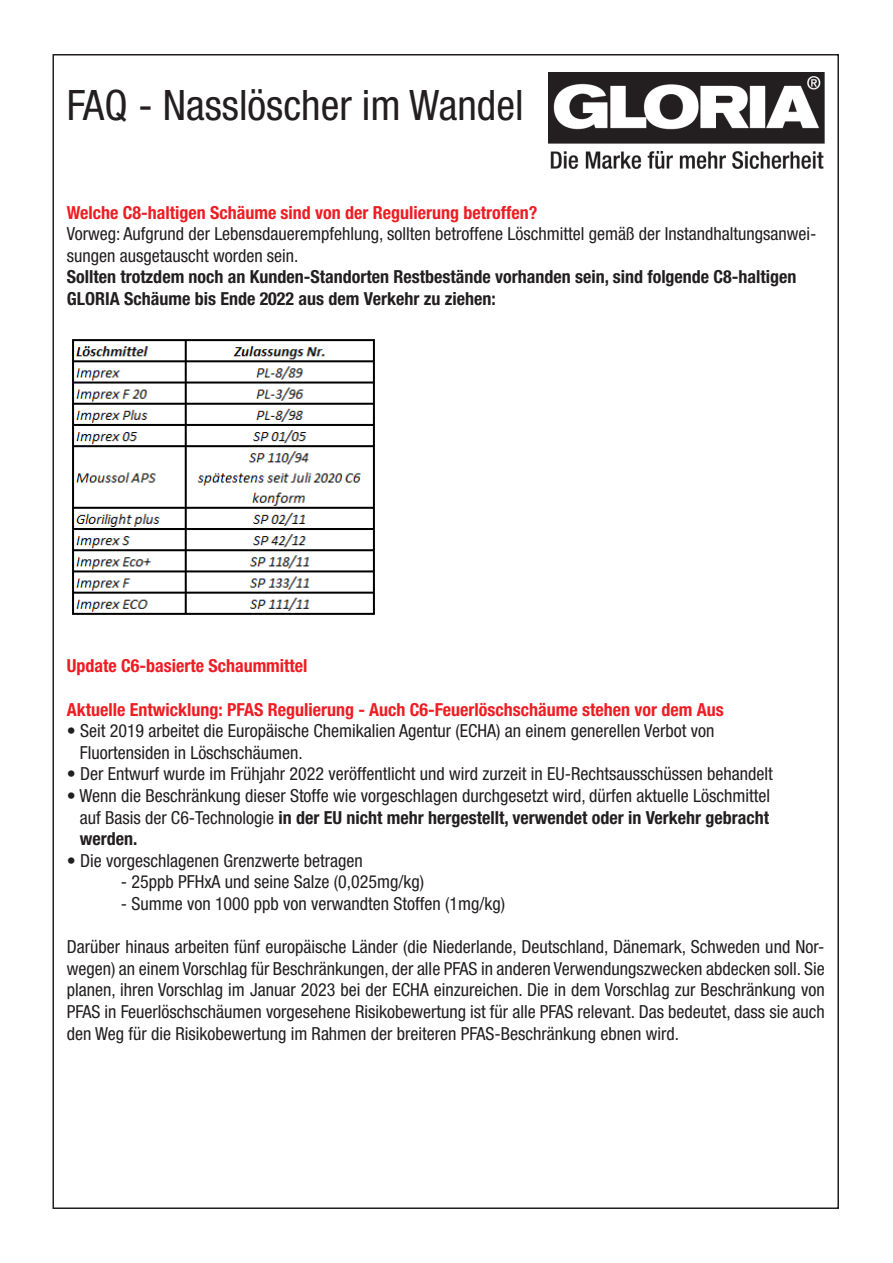
<style>
.page{position:relative;width:893px;height:1263px;background:#fff}
.page>*{position:absolute;margin:0;border:0;box-sizing:border-box;transform-origin:0 0}
.t1{font:condensed 42px "Helvetica Neue";color:#231f20}
.t2{font:condensed 18px/21.6px "Helvetica Neue";color:#231f20}
.t3{font:700 condensed 18px "Helvetica Neue";color:#ee1d23}
.t4{font:700 condensed 18px/21.6px "Helvetica Neue";color:#231f20}
.s1{font-weight:700}
</style>
<div class="page">
<img style="left:548px;top:72px;width:277px;height:97px">
<img style="left:72px;top:339px;width:303px;height:276px">
<h1 class="t1" style="left:67px;top:81px;width:458px">FAQ - Nasslöscher im Wandel</h1>
<p class="t3" style="left:67px;top:201px;width:472px">Welche C8-haltigen Schäume sind von der Regulierung betroffen?</p>
<p class="t2" style="left:67px;top:223px;width:751px">Vorweg: Aufgrund der Lebensdauerempfehlung, sollten betroffene Löschmittel gemäß der Instandhaltungsanwei&shy;sungen ausgetauscht worden sein.</p>
<p class="t4" style="left:67px;top:266px;width:731px">Sollten trotzdem noch an Kunden-Standorten Restbestände vorhanden sein, sind folgende C8-haltigen<br>GLORIA Schäume bis Ende 2022 aus dem Verkehr zu ziehen:</p>
<p class="t3" style="left:67px;top:655px;width:242px">Update C6-basierte Schaummittel</p>
<p class="t3" style="left:67px;top:698px;width:658px">Aktuelle Entwicklung: PFAS Regulierung - Auch C6-Feuerlöschschäume stehen vor dem Aus</p>
<p class="t2" style="left:80px;top:720px;width:636px;text-indent:-13px">• Seit 2019 arbeitet die Europäische Chemikalien Agentur (ECHA) an einem generellen Verbot von<br>Fluortensiden in Löschschäumen.</p>
<p class="t2" style="left:67px;top:763px;width:707px">• Der Entwurf wurde im Frühjahr 2022 veröffentlicht und wird zurzeit in EU-Rechtsausschüssen behandelt</p>
<p class="t2" style="left:80px;top:785px;width:692px;text-align:justify;text-indent:-13px">• Wenn die Beschränkung dieser Stoffe wie vorgeschlagen durchgesetzt wird, dürfen aktuelle Löschmittel auf Basis der C6-Technologie <span class="s1">in der EU nicht mehr hergestellt, verwendet oder in Verkehr gebracht werden.</span></p>
<p class="t2" style="left:67px;top:849px;width:298px">• Die vorgeschlagenen Grenzwerte betragen</p>
<p class="t2" style="left:121px;top:871px;width:305px">- 25ppb PFHxA und seine Salze (0,025mg/kg)</p>
<p class="t2" style="left:121px;top:893px;width:386px">- Summe von 1000 ppb von verwandten Stoffen (1mg/kg)</p>
<p class="t2" style="left:67px;top:936px;width:759px;text-align:justify">Darüber hinaus arbeiten fünf europäische Länder (die Niederlande, Deutschland, Dänemark, Schweden und Nor&shy;wegen) an einem Vorschlag für Beschränkungen, der alle PFAS in anderen Verwendungszwecken abdecken soll. Sie planen, ihren Vorschlag im Januar 2023 bei der ECHA einzureichen. Die in dem Vorschlag zur Beschränkung von PFAS in Feuerlöschschäumen vorgesehene Risikobewertung ist für alle PFAS relevant. Das bedeutet, dass sie auch den Weg für die Risikobewertung im Rahmen der breiteren PFAS-Beschränkung ebnen wird.</p>
</div>
